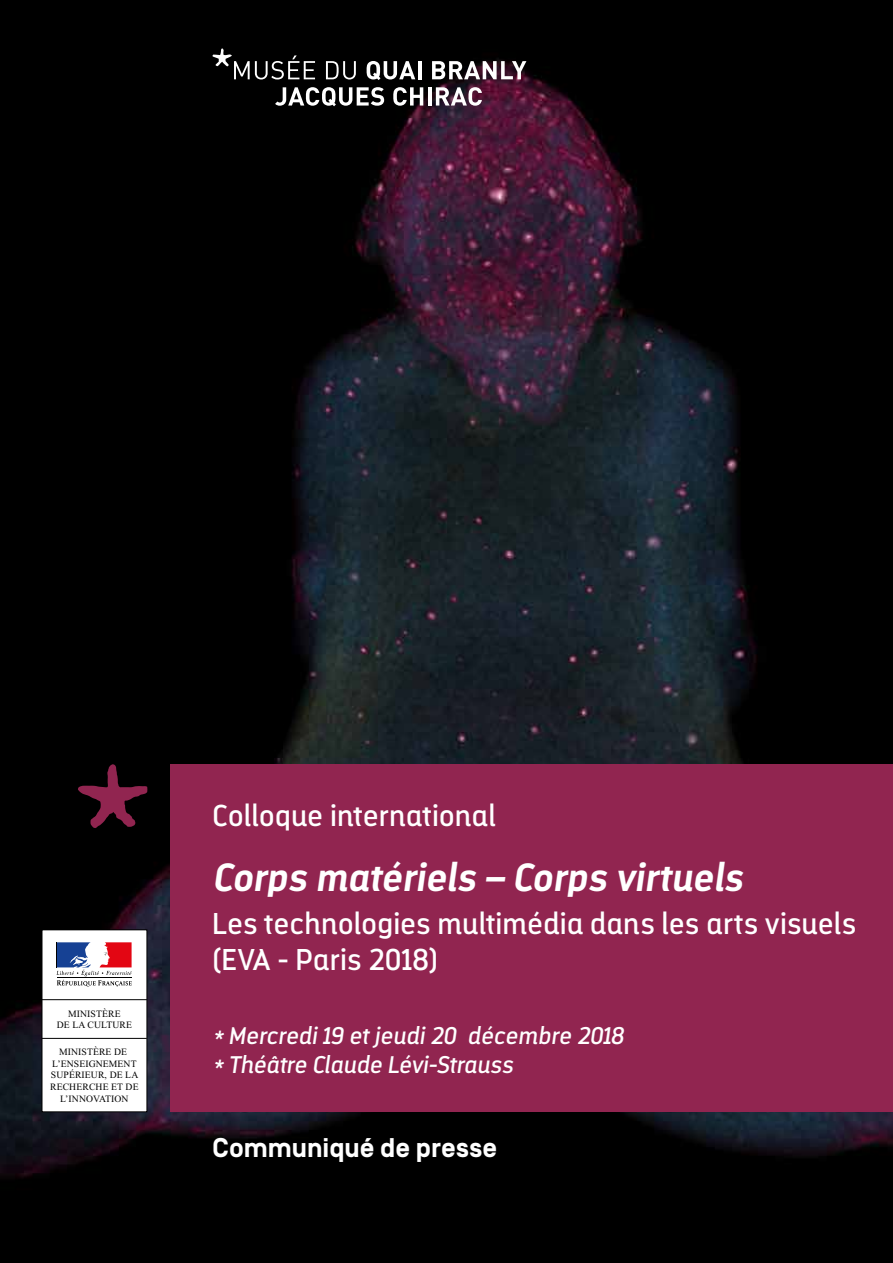
<style>
.page{position:relative;width:893px;height:1263px;background:#fff}
.page>*{position:absolute;margin:0;border:0;box-sizing:border-box;transform-origin:0 0}
.t1{font:italic 700 39px "Darwin Alt";color:#fff}
.t2{font:30px/36px "Darwin Alt";letter-spacing:.01em;color:#fff}
.t3{font:700 27px "Simplon BP";color:#fff}
.t4{font:italic 24px/28.8px "Darwin Alt";color:#fff}
.t5{font:9.75px/11.7px "Times New Roman";letter-spacing:.01em;color:#000;text-align:center}
</style>
<div class="page">
<img style="left:0;top:0;width:893px;height:1263px">
<svg style="left:275px;top:87px;width:109px;height:19px"></svg>
<svg style="left:393px;top:87px;width:30px;height:19px"></svg>
<hr style="left:428px;top:87px;width:3px;height:19px;background:#fff">
<svg style="left:436px;top:87px;width:46px;height:19px"></svg>
<svg style="left:213px;top:48px;width:102px;height:31px;background:#2c2c2c"></svg>
<svg style="left:326px;top:61px;width:30px;height:18px"></svg>
<svg style="left:367px;top:61px;width:48px;height:19px"></svg>
<hr style="left:418px;top:61px;width:3px;height:18px;background:#fff">
<svg style="left:432px;top:61px;width:94px;height:18px"></svg>
<div style="left:170px;top:764px;width:723px;height:348px;background:#912550"></div>
<svg style="left:78px;top:764px;width:69px;height:64px;background:#350d1d"></svg>
<div style="left:42px;top:930px;width:105px;height:182px;background:#fff"></div>
<svg style="left:57px;top:942px;width:75px;height:45px"></svg>
<hr style="left:57px;top:977px;width:75px;height:1px;background:#000">
<hr style="left:42px;top:999px;width:105px;height:1px;background:#000">
<hr style="left:42px;top:1038px;width:105px;height:1px;background:#000">
<p class="t5" style="left:57px;top:1007px;width:77px">MINISTÈRE<br>DE LA CULTURE</p>
<p class="t5" style="left:50px;top:1046px;width:90px">MINISTÈRE DE<br>L’ENSEIGNEMENT<br>SUPÉRIEUR, DE LA<br>RECHERCHE ET DE<br>L’INNOVATION</p>
<h2 class="t2" style="left:213px;top:798px;width:284px">Colloque international</h2>
<h1 class="t1" style="left:213px;top:853px;width:531px">Corps matériels – Corps virtuels</h1>
<h2 class="t2" style="left:213px;top:906px;width:645px">Les technologies multimédia dans les arts visuels (EVA - Paris 2018)</h2>
<h3 class="t4" style="left:213px;top:1021px;width:413px">* Mercredi 19 et jeudi 20 décembre 2018 * Théâtre Claude Lévi-Strauss</h3>
<h3 class="t3" style="left:213px;top:1132px;width:286px">Communiqué de presse</h3>
</div>
